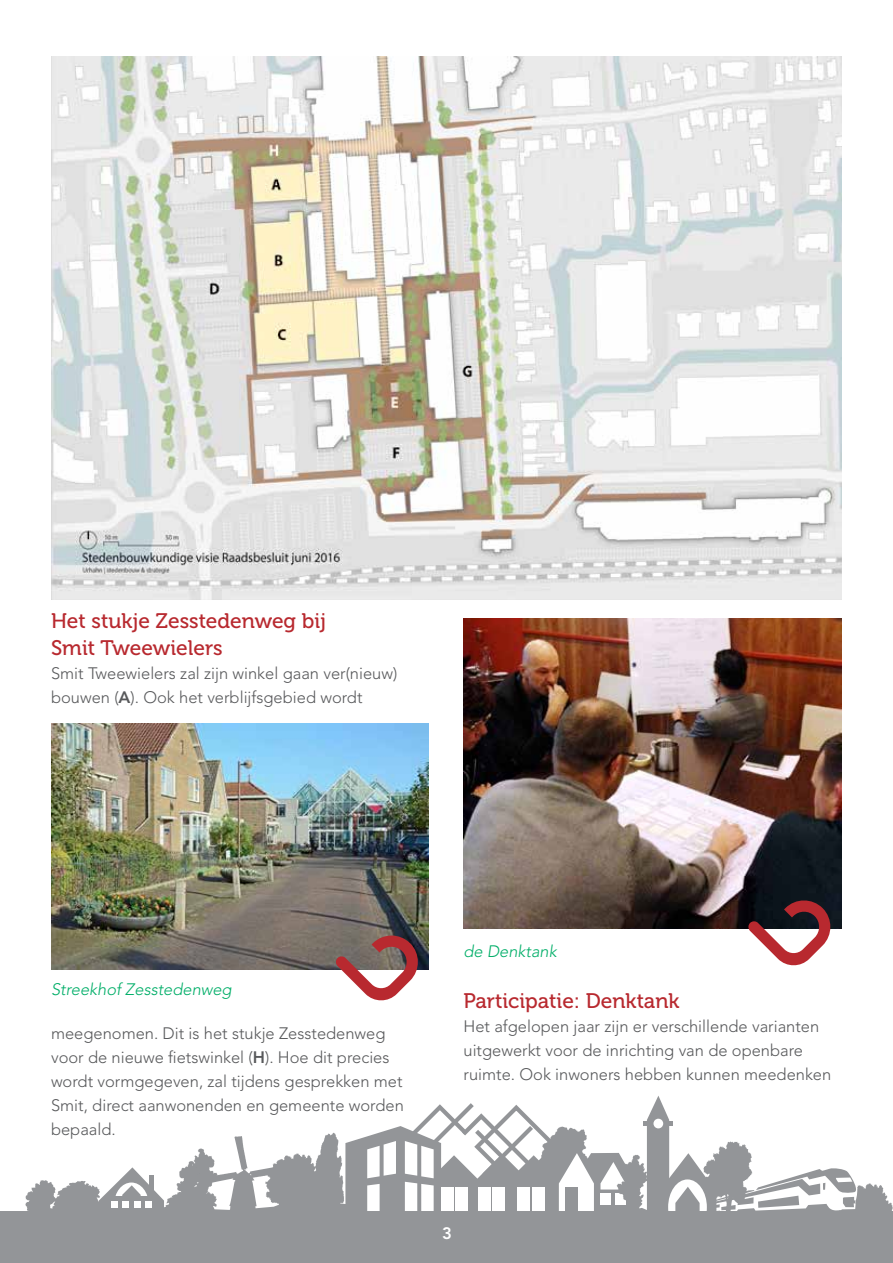
<style>
.page{position:relative;width:893px;height:1263px;background:#fff}
.page>*{position:absolute;margin:0;border:0;box-sizing:border-box;transform-origin:0 0}
.t1{font:21px/27px "Museo 500";color:#b8292f}
.t2{font:300 16.5px/24px "Avenir LT Std";color:#58595b}
.t3{font:italic 300 16.5px "Avenir LT Std";color:#00ae68}
.t4{font:800 16.5px "Avenir LT Std";color:#fff}
.s1{font-weight:800}
</style>
<div class="page">
<div style="left:0;top:1211px;width:893px;height:52px;background:#939598"></div>
<svg style="left:25px;top:1096px;width:868px;height:115px"></svg>
<div style="left:111px;top:1201px;width:7px;height:7px;background:#fff"></div>
<div style="left:122px;top:1201px;width:7px;height:7px;background:#fff"></div>
<div style="left:134px;top:1201px;width:7px;height:7px;background:#fff"></div>
<div style="left:145px;top:1201px;width:7px;height:7px;background:#fff"></div>
<div style="left:653px;top:1119px;width:10px;height:9px;background:#fff;border-radius:50%"></div>
<img style="left:51px;top:56px;width:791px;height:544px">
<img style="left:51px;top:724px;width:377px;height:246px">
<img style="left:463px;top:619px;width:379px;height:309px">
<svg style="left:748px;top:898px;width:85px;height:68px"></svg>
<svg style="left:335px;top:933px;width:85px;height:68px"></svg>
<p class="t1" style="left:51px;top:608px;width:277px">Het stukje Zesstedenweg bij<br>Smit Tweewielers</p>
<p class="t2" style="left:51px;top:661px;width:348px">Smit Tweewielers zal zijn winkel gaan ver(nieuw) bouwen (<span class="s1">A</span>). Ook het verblijfsgebied wordt</p>
<p class="t3" style="left:51px;top:980px;width:182px">Streekhof Zesstedenweg</p>
<p class="t2" style="left:51px;top:1021px;width:354px">meegenomen. Dit is het stukje Zesstedenweg voor de nieuwe fietswinkel (<span class="s1">H</span>). Hoe dit precies wordt vormgegeven, zal tijdens gesprekken met Smit, direct aanwonenden en gemeente worden bepaald.</p>
<p class="t3" style="left:463px;top:941px;width:95px">de Denktank</p>
<p class="t1" style="left:463px;top:987px;width:218px">Participatie: Denktank</p>
<p class="t2" style="left:463px;top:1014px;width:369px">Het afgelopen jaar zijn er verschillende varianten uitgewerkt voor de inrichting van de openbare ruimte. Ook inwoners hebben kunnen meedenken</p>
<p class="t4" style="left:442px;top:1224px;width:11px">3</p>
</div>
